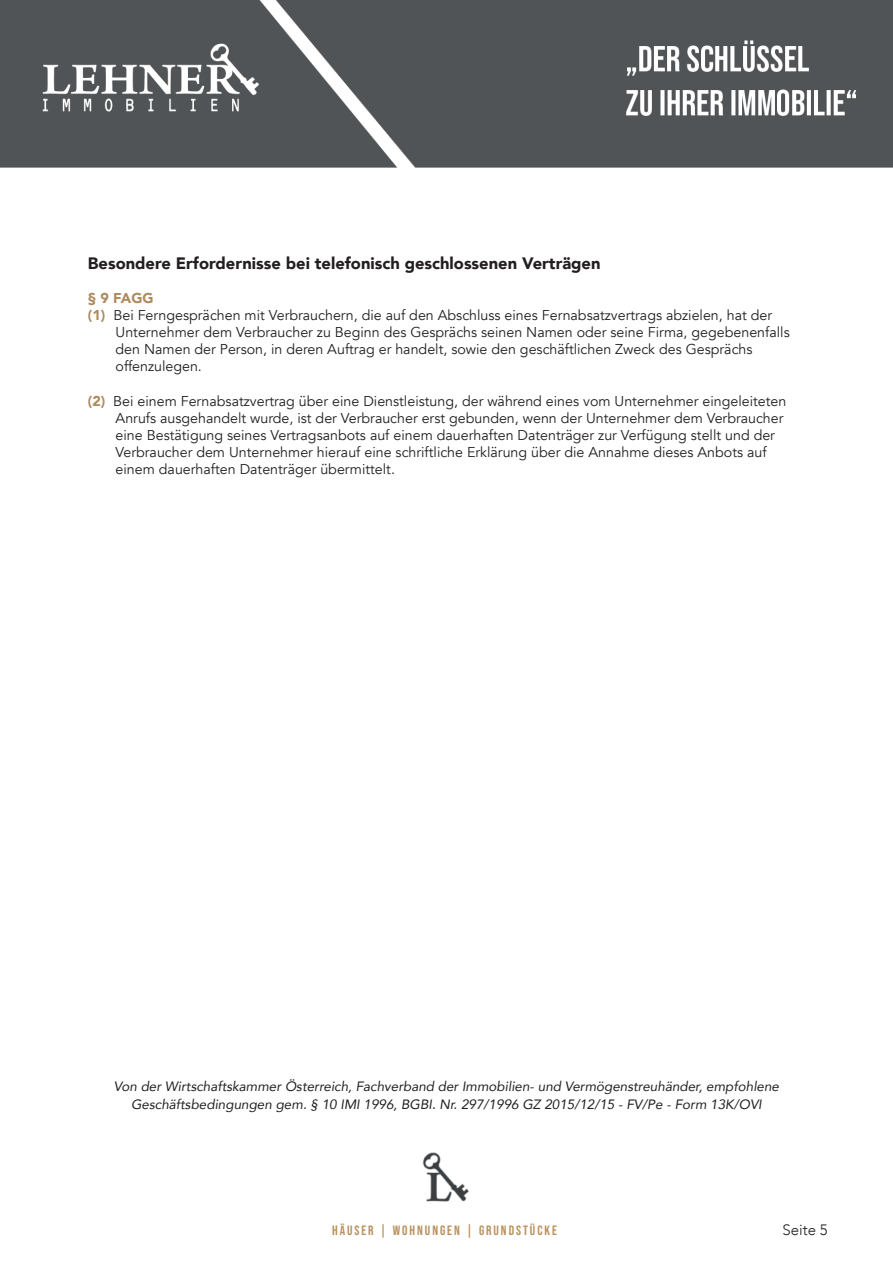
<style>
.page{position:relative;width:893px;height:1263px;background:#fff}
.page>*{position:absolute;margin:0;border:0;box-sizing:border-box;transform-origin:0 0}
.t1{font:900 16.5px "Avenir";color:#231f20}
.t2{font:300 15px "Avenir";color:#231f20}
.t3{font:14.25px/17.1px "Avenir";color:#231f20}
.t4{font:900 14.25px "Avenir";color:#af8a5e}
.t5{font:italic 13.5px/18px "Avenir";color:#231f20;text-align:center}
.t6{font:13.5px "Bebas Neue";letter-spacing:.145em;color:#b9905d}
.s1{font-weight:900;color:#af8a5e}
</style>
<div class="page">
<img style="left:422px;top:1152px;width:47px;height:50px">
<img style="left:0;top:0;width:893px;height:168px">
<p class="t1" style="left:88px;top:249px;width:514px">Besondere Erfordernisse bei telefonisch geschlossenen Verträgen</p>
<p class="t4" style="left:88px;top:286px;width:67px">§ 9 FAGG</p>
<p class="t3" style="left:88px;top:307px;width:686px"><span class="s1">(1)</span> Bei Ferngesprächen mit Verbrauchern, die auf den Abschluss eines Fernabsatzvertrags abzielen, hat der</p>
<p class="t3" style="left:116px;top:324px;width:676px">Unternehmer dem Verbraucher zu Beginn des Gesprächs seinen Namen oder seine Firma, gegebenenfalls</p>
<p class="t3" style="left:116px;top:341px;width:638px">den Namen der Person, in deren Auftrag er handelt, sowie den geschäftlichen Zweck des Gesprächs</p>
<p class="t3" style="left:116px;top:358px;width:88px">offenzulegen.</p>
<p class="t3" style="left:116px;top:392px;width:672px;text-indent:-28px"><span class="s1">(2)</span> Bei einem Fernabsatzvertrag über eine Dienstleistung, der während eines vom Unternehmer eingeleiteten Anrufs ausgehandelt wurde, ist der Verbraucher erst gebunden, wenn der Unternehmer dem Verbraucher eine Bestätigung seines Vertragsanbots auf einem dauerhaften Datenträger zur Verfügung stellt und der Verbraucher dem Unternehmer hierauf eine schriftliche Erklärung über die Annahme dieses Anbots auf einem dauerhaften Datenträger übermittelt.</p>
<p class="t5" style="left:114px;top:1077px;width:667px">Von der Wirtschaftskammer Österreich, Fachverband der Immobilien- und Vermögenstreuhänder, empfohlene<br>Geschäftsbedingungen gem. § 10 IMI 1996, BGBI. Nr. 297/1996 GZ 2015/12/15 - FV/Pe - Form 13K/OVI</p>
<p class="t6" style="left:332px;top:1222px;width:226px">HÄUSER | WOHNUNGEN | GRUNDSTÜCKE</p>
<p class="t2" style="left:782px;top:1221px;width:47px">Seite 5</p>
</div>
